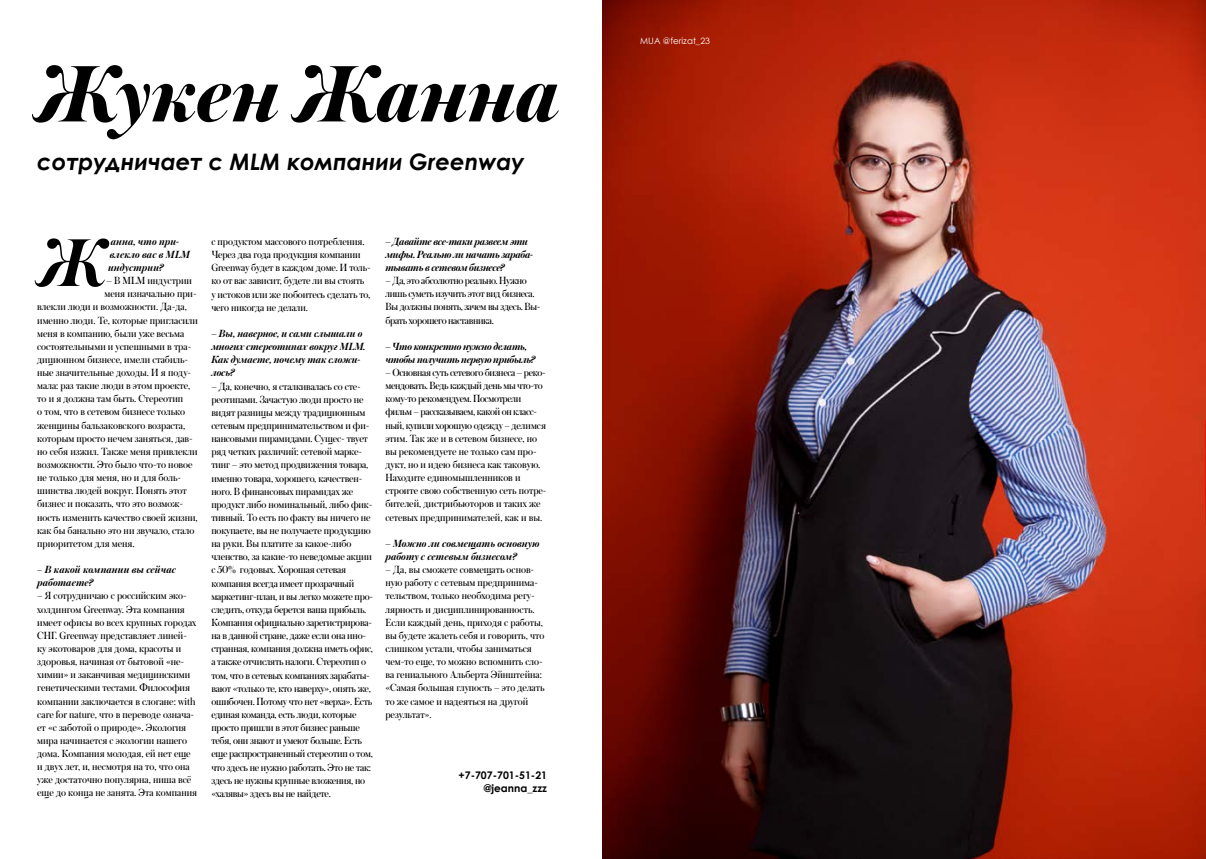
<style>
.page{position:relative;width:1206px;height:859px;background:#fff}
.page>*{position:absolute;margin:0;border:0;box-sizing:border-box;transform-origin:0 0}
.t1{font:italic 700 84px "Austin Cyr";color:#000}
.t2{font:italic 600 70.88px "Austin Cyr";color:#000}
.t3{font:italic 700 22.75px "Century Gothic";color:#000}
.t4{font:10.94px/13.1px "Austin Cyr";color:#000}
.t5{font:10.94px/13.1px "Austin Cyr";letter-spacing:-.02em;color:#000}
.t6{font:italic 600 10.94px/13.1px "Austin Cyr";letter-spacing:-.01em;color:#000}
.t7{font:italic 600 10.94px/13.1px "Austin Cyr";letter-spacing:-.03em;color:#000}
.t8{font:10.94px/13.1px "Austin Cyr";letter-spacing:-.03em;color:#000}
.t9{font:700 10.5px/12.6px "Century Gothic";color:#000;text-align:right}
.t10{font:8.75px "Century Gothic";color:#fff}
</style>
<div class="page">
<img style="left:603px;top:0;width:602px;height:858px">
<h1 class="t1" style="left:37px;top:33px;width:524px">Жукен Жанна</h1>
<h3 class="t3" style="left:37px;top:144px;width:489px">сотрудничает с MLM компании Greenway</h3>
<h2 class="t2" style="left:39px;top:212px;width:70px">Ж</h2>
<p class="t6" style="left:108px;top:234px;width:83px">анна, что при&shy;влекло вас в MLM индустрии?</p>
<p class="t4" style="left:106px;top:273px;width:87px">– В MLM индустрии</p>
<p class="t4" style="left:105px;top:287px;width:94px">меня изначально при-</p>
<p class="t4" style="left:37px;top:300px;width:151px">влекли люди и возможности. Да-да,</p>
<p class="t4" style="left:37px;top:313px;width:162px">именно люди. Те, которые пригласили</p>
<p class="t4" style="left:37px;top:326px;width:148px">меня в компанию, были уже весьма</p>
<p class="t4" style="left:37px;top:339px;width:156px">состоятельными и успешными в тра-</p>
<p class="t4" style="left:37px;top:352px;width:152px">диционном бизнесе, имели стабиль-</p>
<p class="t4" style="left:37px;top:365px;width:155px">ные значительные доходы. И я поду-</p>
<p class="t4" style="left:37px;top:378px;width:154px">мала: раз такие люди в этом проекте,</p>
<p class="t4" style="left:37px;top:392px;width:148px">то и я должна там быть. Стереотип</p>
<p class="t4" style="left:37px;top:405px;width:149px">о том, что в сетевом бизнесе только</p>
<p class="t4" style="left:37px;top:418px;width:149px">женщины бальзаковского возраста,</p>
<p class="t4" style="left:37px;top:431px;width:157px">которым просто нечем заняться, дав-</p>
<p class="t4" style="left:37px;top:444px;width:162px">но себя изжил. Также меня привлекли</p>
<p class="t4" style="left:37px;top:457px;width:157px">возможности. Это было что-то новое</p>
<p class="t4" style="left:37px;top:470px;width:145px">не только для меня, но и для боль-</p>
<p class="t4" style="left:37px;top:483px;width:151px">шинства людей вокруг. Понять этот</p>
<p class="t4" style="left:37px;top:497px;width:147px">бизнес и показать, что это возмож-</p>
<p class="t4" style="left:37px;top:510px;width:162px">ность изменить качество своей жизни,</p>
<p class="t4" style="left:37px;top:523px;width:159px">как бы банально это ни звучало, стало</p>
<p class="t4" style="left:37px;top:536px;width:99px">приоритетом для меня.</p>
<p class="t6" style="left:37px;top:562px;width:140px">– В какой компании вы сейчас работаете?</p>
<p class="t4" style="left:37px;top:588px;width:161px">– Я сотрудничаю с российским эко&shy;холдингом Greenway. Эта компания имеет офисы во всех крупных городах СНГ. Greenway представляет линей&shy;ку экотоваров для дома, красоты и здоровья, начиная от бытовой «не&shy;химии» и заканчивая медицинскими генетическими тестами. Философия компании заключается в слогане: with care for nature, что в переводе означа&shy;ет «с заботой о природе». Экология мира начинается с экологии нашего дома. Компания молодая, ей нет еще и двух лет, и, несмотря на то, что она уже достаточно популярна, ниша всё еще до конца не занята. Эта компания</p>
<p class="t4" style="left:211px;top:234px;width:161px">с продуктом массового потребления.<br>Через два года продукция компании Greenway будет в каждом доме. И толь&shy;ко от вас зависит, будете ли вы стоять у истоков или же побоитесь сделать то, чего никогда не делали.</p>
<p class="t6" style="left:211px;top:326px;width:156px">– Вы, наверное, и сами слышали о многих стереотипах вокруг MLM.<br>Как думаете, почему так сложи&shy;лось?</p>
<p class="t5" style="left:211px;top:379px;width:163px">– Да, конечно, я сталкивалась со сте&shy;реотипами. Зачастую люди просто не видят разницы между традиционным сетевым предпринимательством и фи&shy;нансовыми пирамидами. Сущес- твует ряд четких различий: сетевой марке&shy;тинг – это метод продвижения товара, именно товара, хорошего, качествен&shy;ного. В финансовых пирамидах же продукт либо номинальный, либо фик&shy;тивный. То есть по факту вы ничего не покупаете, вы не получаете продукцию на руки. Вы платите за какое-либо членство, за какие-то неведомые акции с 50% годовых. Хорошая сетевая компания всегда имеет прозрачный маркетинг-план, и вы легко можете про&shy;следить, откуда берется ваша прибыль.<br>Компания официально зарегистрирова&shy;на в данной стране, даже если она ино&shy;странная, компания должна иметь офис, а также отчислять налоги. Стереотип о том, что в сетевых компаниях зарабаты&shy;вают «только те, кто наверху», опять же, ошибочен. Потому что нет «верха». Есть единая команда, есть люди, которые просто пришли в этот бизнес раньше тебя, они знают и умеют больше. Есть еще распространенный стереотип о том, что здесь не нужно работать. Это не так: здесь не нужны крупные вложения, но «халявы» здесь вы не найдете.</p>
<p class="t7" style="left:385px;top:234px;width:149px">– Давайте все-таки развеем эти мифы. Реально ли начать зараба&shy;тывать в сетевом бизнесе?</p>
<p class="t8" style="left:385px;top:273px;width:156px">– Да, это абсолютно реально. Нужно лишь суметь изучить этот вид бизнеса.<br>Вы должны понять, зачем вы здесь. Вы&shy;брать хорошего наставника.</p>
<p class="t7" style="left:385px;top:339px;width:152px">– Что конкретно нужно делать, чтобы получить первую прибыль?</p>
<p class="t4" style="left:385px;top:365px;width:163px">– Основная суть сетевого бизнеса – реко&shy;мендовать. Ведь каждый день мы что-то кому-то рекомендуем. Посмотрели фильм – рассказываем, какой он класс&shy;ный, купили хорошую одежду – делимся этим. Так же и в сетевом бизнесе, но вы рекомендуете не только сам про&shy;дукт, но и идею бизнеса как таковую.<br>Находите единомышленников и строите свою собственную сеть потре&shy;бителей, дистрибьюторов и таких же сетевых предпринимателей, как и вы.</p>
<p class="t6" style="left:385px;top:536px;width:155px">– Можно ли совмещать основную работу с сетевым бизнесом?</p>
<p class="t4" style="left:385px;top:562px;width:161px">– Да, вы сможете совмещать основ&shy;ную работу с сетевым предпринима&shy;тельством, только необходима регу&shy;лярность и дисциплинированность.<br>Если каждый день, приходя с работы, вы будете жалеть себя и говорить, что слишком устали, чтобы заниматься чем-то еще, то можно вспомнить сло&shy;ва гениального Альберта Эйнштейна: «Самая большая глупость – это делать то же самое и надеяться на другой результат».</p>
<p class="t9" style="left:458px;top:768px;width:90px">+7-707-701-51-21 @jeanna_zzz</p>
<p class="t10" style="left:640px;top:34px;width:71px">MUA @ferizat_23</p>
</div>
